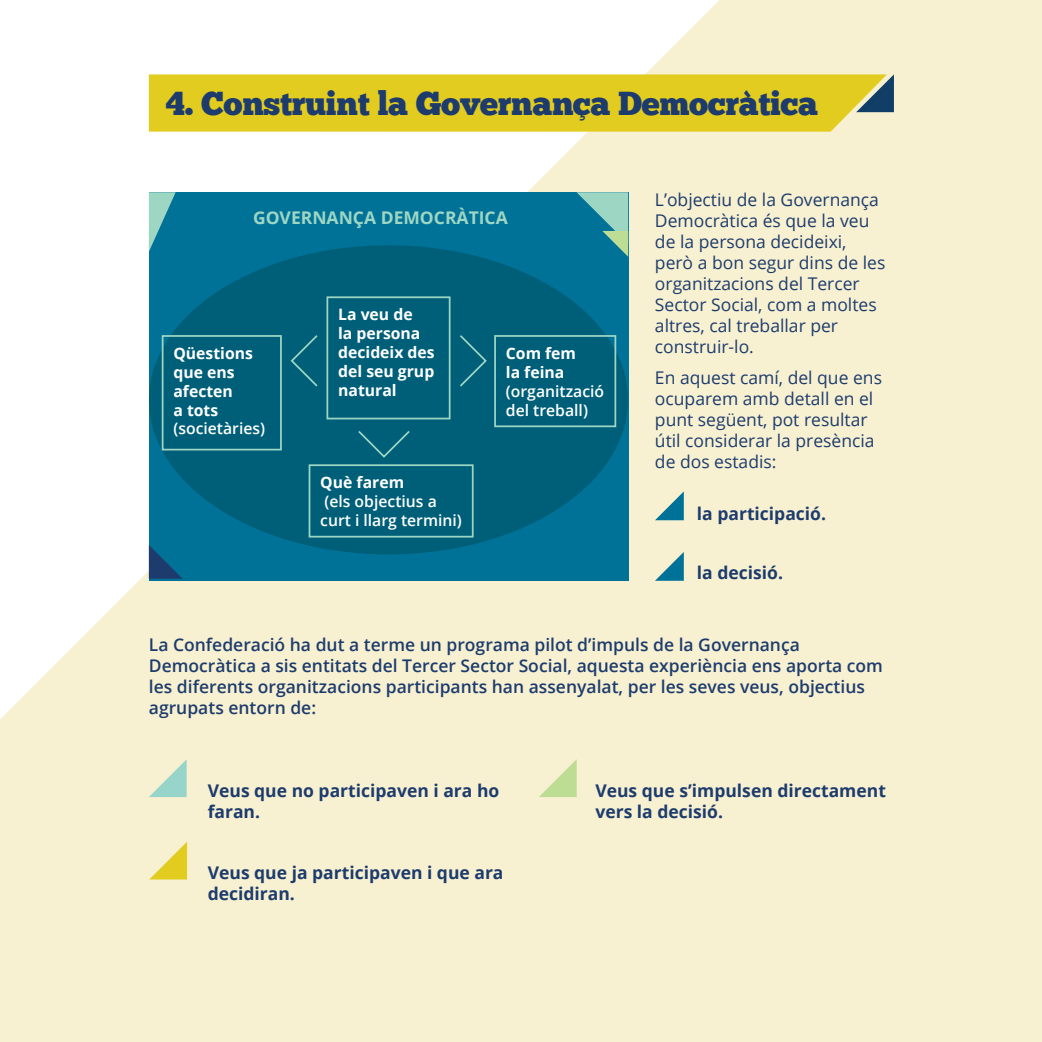
<style>
.page{position:relative;width:1042px;height:1042px;background:#f7f0d1}
.page>*{position:absolute;margin:0;border:0;box-sizing:border-box;transform-origin:0 0}
.t1{font:33.25px "Chunk Five";letter-spacing:-.01em;color:#1d3c6d}
.t2{font:17.5px/21px "Open Sans";color:#1d3c6d}
.t3{font:600 17.5px/21px "Open Sans";color:#1d3c6d}
.t4{font:700 17.5px/21px "Open Sans";color:#1d3c6d}
.t5{font:700 17.5px "Open Sans";color:#9ed6c4}
.t6{font:700 15.75px/18.9px "Open Sans";color:#fff}
.t7{font:600 15.75px/18.9px "Open Sans";color:#fff}
</style>
<div class="page">
<svg style="left:0;top:0;width:719px;height:719px;fill:#fff"></svg>
<svg style="left:149px;top:74px;width:745px;height:58px;background:#dfcb29"></svg>
<div style="left:149px;top:192px;width:479px;height:389px;background:#007298"></div>
<div style="left:149px;top:245px;width:479px;height:309px;background:#005f78;border-radius:50%"></div>
<div style="left:309px;top:464px;width:164px;height:73px;border:2px solid #9ed6c4"></div>
<div style="left:162px;top:335px;width:120px;height:115px;border:2px solid #9ed6c4"></div>
<div style="left:494px;top:335px;width:122px;height:92px;border:2px solid #9ed6c4"></div>
<div style="left:326px;top:296px;width:124px;height:123px;border:2px solid #9ed6c4"></div>
<svg style="left:576px;top:192px;width:52px;height:65px"></svg>
<svg style="left:149px;top:545px;width:33px;height:34px"></svg>
<svg style="left:149px;top:192px;width:27px;height:59px"></svg>
<svg style="left:655px;top:491px;width:29px;height:29px"></svg>
<svg style="left:655px;top:552px;width:29px;height:29px"></svg>
<svg style="left:290px;top:335px;width:28px;height:52px"></svg>
<svg style="left:460px;top:335px;width:27px;height:52px"></svg>
<svg style="left:358px;top:431px;width:52px;height:27px"></svg>
<svg style="left:149px;top:759px;width:38px;height:38px"></svg>
<svg style="left:150px;top:842px;width:37px;height:37px"></svg>
<svg style="left:539px;top:759px;width:38px;height:38px"></svg>
<h1 class="t1" style="left:166px;top:83px;width:654px">4. Construint la Governança Democràtica</h1>
<p class="t5" style="left:253px;top:205px;width:227px">Gove rnança Dem ocràtica</p>
<p class="t6" style="left:173px;top:343px;width:81px">Qüestions que ens afecten<br>a tots</p>
<p class="t7" style="left:173px;top:419px;width:93px">(societàries)</p>
<p class="t6" style="left:338px;top:304px;width:98px">La veu de<br>la persona decideix des del seu grup natural</p>
<p class="t6" style="left:320px;top:472px;width:85px">Què farem</p>
<p class="t7" style="left:320px;top:491px;width:143px">(els objectius a curt i llarg termini)</p>
<p class="t6" style="left:506px;top:343px;width:72px">Com fem la feina</p>
<p class="t7" style="left:506px;top:381px;width:100px">(organització del treball)</p>
<p class="t2" style="left:655px;top:189px;width:232px">L’objectiu de la Governança<br>Democràtica és que la veu de la persona decideixi, però a bon segur dins de les organitzacions del Tercer<br>Sector Social, com a moltes altres, cal treballar per construir-lo.</p>
<p class="t2" style="left:655px;top:367px;width:228px">En aquest camí, del que ens ocuparem amb detall en el punt següent, pot resultar útil considerar la presència de dos estadis:</p>
<p class="t4" style="left:697px;top:502px;width:131px">la participació.</p>
<p class="t4" style="left:697px;top:562px;width:88px">la decisió.</p>
<p class="t3" style="left:149px;top:634px;width:735px">La Confederació ha dut a terme un programa pilot d’impuls de la Governança Democràtica a sis entitats del Tercer Sector Social, aquesta experiència ens aporta com les diferents organitzacions participants han assenyalat, per les seves veus, objectius agrupats entorn de:</p>
<p class="t4" style="left:208px;top:779px;width:293px">Veus que no participaven i ara ho faran.</p>
<p class="t4" style="left:208px;top:861px;width:297px">Veus que ja participaven i que ara decidiran.</p>
<p class="t4" style="left:595px;top:779px;width:292px">Veus que s’impulsen directament vers la decisió.</p>
</div>
